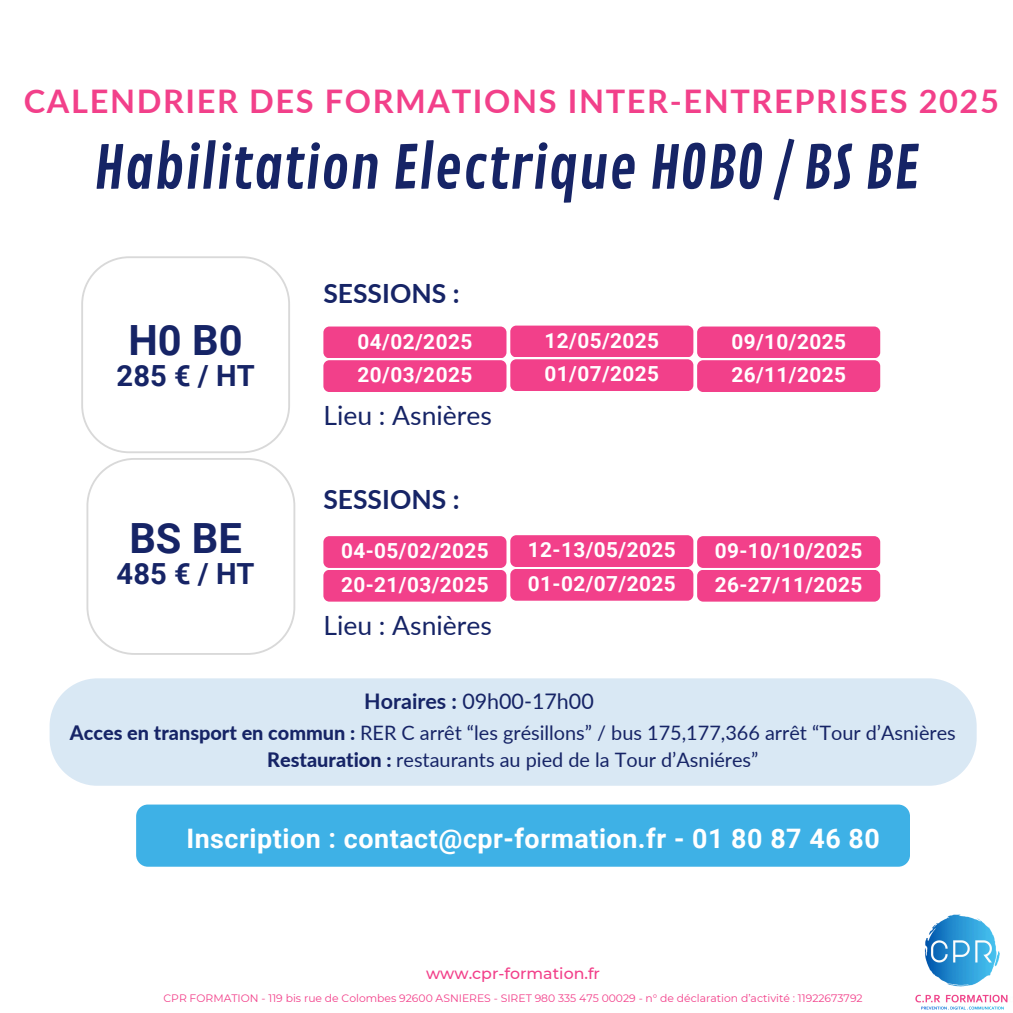
<style>
.page{position:relative;width:1013px;height:1013px;background:#fff}
.page>*{position:absolute;margin:0;border:0;box-sizing:border-box;transform-origin:0 0}
.t1{font:58.75px "Contrail One";color:#162466}
.t2{font:700 41.62px "Roboto";color:#162466}
.t3{font:700 32.5px "Lato";letter-spacing:.05em;color:#f2408a}
.t4{font:700 29.12px "Roboto";color:#162466}
.t5{font:700 26.88px "Roboto";letter-spacing:.02em;color:#fff}
.t6{font:26.5px "Lato";color:#162466}
.t7{font:700 26.5px "Lato";color:#162466}
.t8{font:21.5px "Lato";color:#162466}
.t9{font:700 20.75px "Roboto";letter-spacing:.02em;color:#fff}
.t10{font:19.88px "Lato";color:#162466}
.t11{font:500 15.75px "Montserrat";color:#f2408a}
.t12{font:10.75px "Montserrat";color:#f2408a}
.s1{font-weight:700}
.s2{font-weight:800}
</style>
<div class="page">
<div style="left:323px;top:326px;width:183px;height:32px;background:#f2408a;border-radius:6px"></div>
<img style="left:915px;top:914px;width:93px;height:96px">
<svg style="left:81px;top:256px;width:209px;height:197px"></svg>
<div style="left:323px;top:360px;width:183px;height:32px;background:#f2408a;border-radius:6px"></div>
<div style="left:510px;top:325px;width:183px;height:32px;background:#f2408a;border-radius:6px"></div>
<div style="left:510px;top:359px;width:183px;height:32px;background:#f2408a;border-radius:6px"></div>
<svg style="left:86px;top:458px;width:209px;height:197px"></svg>
<div style="left:323px;top:536px;width:183px;height:32px;background:#f2408a;border-radius:6px"></div>
<div style="left:323px;top:570px;width:183px;height:31px;background:#f2408a;border-radius:6px"></div>
<div style="left:510px;top:535px;width:183px;height:32px;background:#f2408a;border-radius:6px"></div>
<div style="left:510px;top:569px;width:183px;height:31px;background:#f2408a;border-radius:6px"></div>
<div style="left:136px;top:804px;width:774px;height:62px;background:#3eb1e6;border-radius:12px"></div>
<div style="left:50px;top:678px;width:926px;height:107px;background:#d9e8f4"></div>
<div style="left:697px;top:326px;width:183px;height:32px;background:#f2408a;border-radius:6px"></div>
<div style="left:697px;top:360px;width:183px;height:32px;background:#f2408a;border-radius:6px"></div>
<div style="left:697px;top:536px;width:183px;height:32px;background:#f2408a;border-radius:6px"></div>
<div style="left:697px;top:570px;width:183px;height:31px;background:#f2408a;border-radius:6px"></div>
<h6 class="t3" style="left:24px;top:80px;width:976px">CALENDRIER DES FORMATIONS INTER-ENTREPRISES 2025</h6>
<h6 class="t1" style="left:93px;top:133px;width:827px">Habilitation Electrique H0B0 / BS BE</h6>
<h2 class="t2" style="left:129px;top:316px;width:116px">H0 B0</h2>
<h2 class="t4" style="left:117px;top:359px;width:139px">285 € / HT</h2>
<h6 class="t2" style="left:129px;top:514px;width:114px">BS BE</h6>
<h6 class="t4" style="left:117px;top:557px;width:139px">485 € / HT</h6>
<h1 class="t7" style="left:323px;top:277px;width:138px">SESSIONS :</h1>
<h3 class="t9" style="left:357px;top:329px;width:116px">04/02/2025</h3>
<h6 class="t9" style="left:357px;top:363px;width:116px">20/03/2025</h6>
<h3 class="t6" style="left:323px;top:399px;width:170px">Lieu : Asnières</h3>
<h3 class="t7" style="left:323px;top:483px;width:138px">SESSIONS :</h3>
<h3 class="t9" style="left:341px;top:539px;width:149px">04-05/02/2025</h3>
<h6 class="t9" style="left:341px;top:572px;width:149px">20-21/03/2025</h6>
<h5 class="t6" style="left:323px;top:608px;width:170px">Lieu : Asnières</h5>
<h6 class="t9" style="left:544px;top:328px;width:116px">12/05/2025</h6>
<h6 class="t9" style="left:544px;top:362px;width:116px">01/07/2025</h6>
<h6 class="t9" style="left:528px;top:538px;width:149px">12-13/05/2025</h6>
<h6 class="t9" style="left:528px;top:571px;width:149px">01-02/07/2025</h6>
<h5 class="t9" style="left:731px;top:329px;width:116px">09/10/2025</h5>
<p class="t9" style="left:731px;top:363px;width:116px">26/11/2025</p>
<p class="t9" style="left:714px;top:539px;width:149px">09-10/10/2025</p>
<p class="t9" style="left:714px;top:572px;width:149px">26-27/11/2025</p>
<h6 class="t8" style="left:364px;top:687px;width:231px"><span class="s1">Horaires :</span> 09h00-17h00</h6>
<h6 class="t10" style="left:70px;top:720px;width:887px"><span class="s2">Acces en transport en commun :</span> RER C arrêt “les grésillons” / bus 175,177,366 arrêt “Tour d’Asnières</h6>
<h6 class="t10" style="left:267px;top:747px;width:492px"><span class="s2">Restauration :</span> restaurants au pied de la Tour d’Asniéres”</h6>
<p class="t5" style="left:186px;top:822px;width:695px">Inscription : contact@cpr-formation.fr - 01 80 87 46 80</p>
<p class="t11" style="left:426px;top:963px;width:175px">www.cpr-formation.fr</p>
<h4 class="t12" style="left:163px;top:992px;width:700px">CPR FORMATION - 119 bis rue de Colombes 92600 ASNIERES - SIRET 980 335 475 00029 - n° de déclaration d’activité : 11922673792</h4>
</div>
